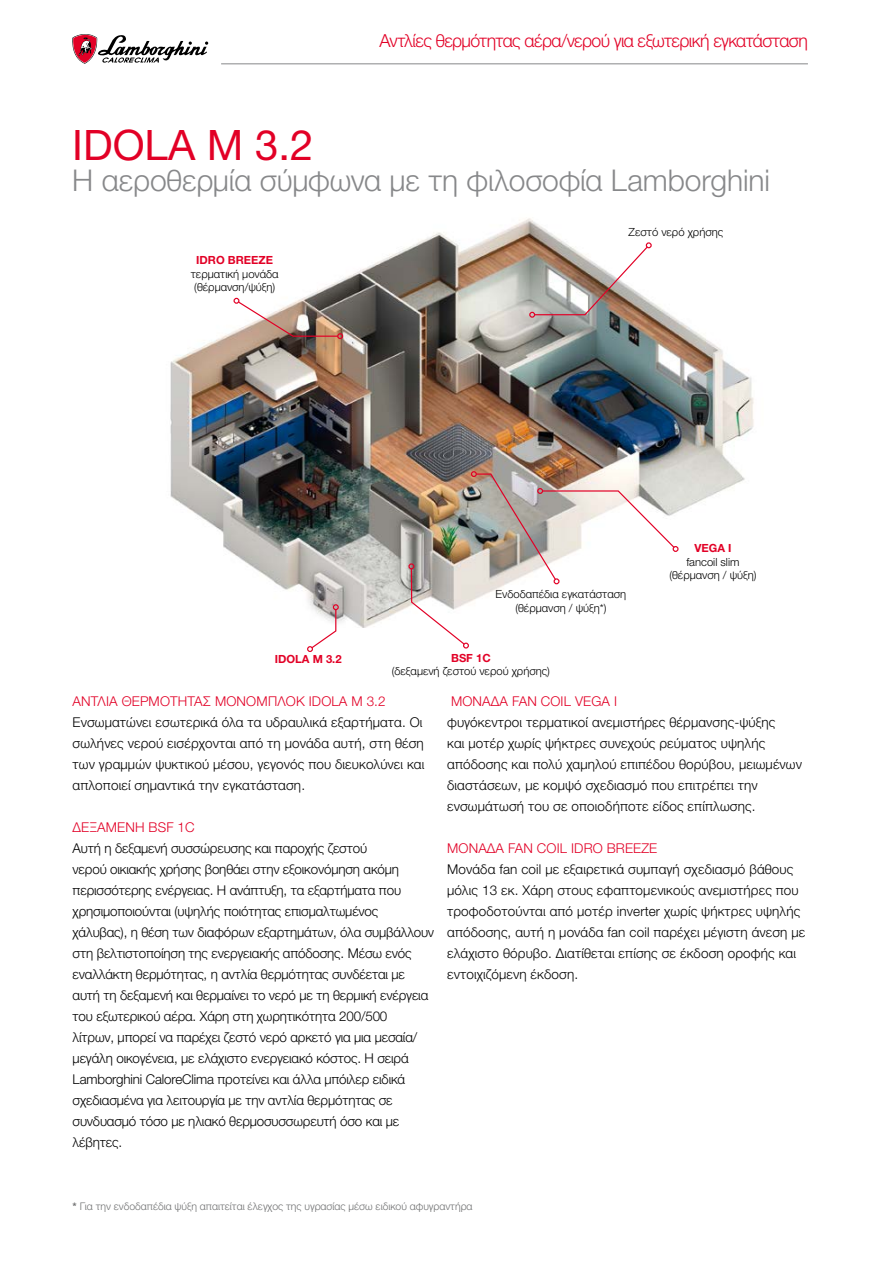
<style>
.page{position:relative;width:893px;height:1263px;background:#fff}
.page>*{position:absolute;margin:0;border:0;box-sizing:border-box;transform-origin:0 0}
.t1{font:42px "Helvetica Neue LTW1 G";color:#e20026}
.t2{font:300 30px "Helvetica Neue LTW1 G";letter-spacing:-.005em;color:#87888a}
.t3{font:300 18px "Helvetica Neue LTW1 G";letter-spacing:-.035em;color:#e20026}
.t4{font:300 13.5px/21px "Helvetica Neue LTW1 G";letter-spacing:-.01em;color:#000}
.t5{font:300 13.5px/21px "Helvetica Neue LTW1 G";letter-spacing:.01em;color:#000}
.t6{font:300 13.5px "Helvetica Neue LTW1 G";letter-spacing:.01em;color:#e20026}
.t7{font:300 11.25px/13.5px "Helvetica Neue LTW1 G";color:#000;text-align:center}
.t8{font:700 11.25px "Helvetica Neue LTW1 G";color:#e20026}
.t9{font:300 10.5px "Helvetica Neue LTW1 G";color:#707172}
.s1{font-weight:700}
</style>
<div class="page">
<img style="left:170px;top:218px;width:584px;height:431px">
<svg style="left:307px;top:604px;width:32px;height:48px"></svg>
<svg style="left:529px;top:242px;width:123px;height:76px"></svg>
<img style="left:233px;top:298px;width:110px;height:41px">
<img style="left:408px;top:471px;width:271px;height:177px">
<hr style="left:221px;top:63px;width:587px;height:1px;background:#87888a">
<svg style="left:72px;top:34px;width:136px;height:30px"></svg>
<h3 class="t3" style="left:379px;top:30px;width:430px">Αντλίες θερμότητας αέρα/νερού για εξωτερική εγκατάσταση</h3>
<h1 class="t1" style="left:72px;top:119px;width:243px">IDOLA M 3.2</h1>
<h2 class="t2" style="left:72px;top:162px;width:699px">Η αεροθερμία σύμφωνα με τη φιλοσοφία Lamborghini</h2>
<p class="t8" style="left:196px;top:253px;width:78px">IDRO BREEZE</p>
<p class="t7" style="left:191px;top:267px;width:89px">τερματική μονάδα (θέρμανση/ψύξη)</p>
<p class="t7" style="left:629px;top:225px;width:96px">Ζεστό νερό χρήσης</p>
<p class="t8" style="left:275px;top:651px;width:68px">IDOLA M 3.2</p>
<p class="t7" style="left:496px;top:588px;width:132px">Ενδοδαπέδια εγκατάσταση (θέρμανση / ψύξη*)</p>
<p class="t8" style="left:451px;top:651px;width:41px">BSF 1C</p>
<p class="t7" style="left:392px;top:664px;width:160px">(δεξαμενή ζεστού νερού χρήσης)</p>
<p class="t8" style="left:694px;top:541px;width:39px">VEGA I</p>
<p class="t7" style="left:669px;top:555px;width:89px">fancoil slim (θέρμανση / ψύξη)</p>
<p class="t6" style="left:73px;top:693px;width:315px">ΑΝΤΛΙΑ ΘΕΡΜΟΤΗΤΑΣ ΜΟΝΟΜΠΛΟΚ IDOLA M 3.2</p>
<p class="t5" style="left:73px;top:711px;width:353px">Ενσωματώνει εσωτερικά όλα τα υδραυλικά εξαρτήματα. Οι σωλήνες νερού εισέρχονται από τη μονάδα αυτή, στη θέση των γραμμών ψυκτικού μέσου, γεγονός που διευκολύνει και απλοποιεί σημαντικά την εγκατάσταση.</p>
<p class="t6" style="left:73px;top:819px;width:124px">ΔΕΞΑΜΕΝΗ BSF 1C</p>
<p class="t4" style="left:73px;top:837px;width:363px">Αυτή η δεξαμενή συσσώρευσης και παροχής ζεστού<br>νερού οικιακής χρήσης βοηθάει στην εξοικονόμηση ακόμη περισσότερης ενέργειας. Η ανάπτυξη, τα εξαρτήματα που χρησιμοποιούνται (υψηλής ποιότητας επισμαλτωμένος χάλυβας), η θέση των διαφόρων εξαρτημάτων, όλα συμβάλλουν στη βελτιστοποίηση της ενεργειακής απόδοσης. Μέσω ενός εναλλάκτη θερμότητας, η αντλία θερμότητας συνδέεται με αυτή τη δεξαμενή και θερμαίνει το νερό με τη θερμική ενέργεια του εξωτερικού αέρα. Χάρη στη χωρητικότητα 200/500<br>λίτρων, μπορεί να παρέχει ζεστό νερό αρκετό για μια μεσαία/ μεγάλη οικογένεια, με ελάχιστο ενεργειακό κόστος. Η σειρά Lamborghini CaloreClima προτείνει και άλλα μπόιλερ ειδικά σχεδιασμένα για λειτουργία με την αντλία θερμότητας σε συνδυασμό τόσο με ηλιακό θερμοσυσσωρευτή όσο και με λέβητες.</p>
<p class="t6" style="left:451px;top:693px;width:167px">ΜΟΝΑΔΑ FAN COIL VEGA I</p>
<p class="t5" style="left:447px;top:711px;width:356px">φυγόκεντροι τερματικοί ανεμιστήρες θέρμανσης-ψύξης<br>και μοτέρ χωρίς ψήκτρες συνεχούς ρεύματος υψηλής απόδοσης και πολύ χαμηλού επιπέδου θορύβου, μειωμένων διαστάσεων, με κομψό σχεδιασμό που επιτρέπει την ενσωμάτωσή του σε οποιοδήποτε είδος επίπλωσης.</p>
<p class="t6" style="left:447px;top:840px;width:212px">ΜΟΝΑΔΑ FAN COIL IDRO BREEZE</p>
<p class="t5" style="left:447px;top:858px;width:360px">Μονάδα fan coil με εξαιρετικά συμπαγή σχεδιασμό βάθους μόλις 13 εκ. Χάρη στους εφαπτομενικούς ανεμιστήρες που τροφοδοτούνται από μοτέρ inverter χωρίς ψήκτρες υψηλής απόδοσης, αυτή η μονάδα fan coil παρέχει μέγιστη άνεση με ελάχιστο θόρυβο. Διατίθεται επίσης σε έκδοση οροφής και εντοιχιζόμενη έκδοση.</p>
<p class="t9" style="left:73px;top:1199px;width:401px"><span class="s1">*</span> Για την ενδοδαπέδια ψύξη απαιτείται έλεγχος της υγρασίας μέσω ειδικού αφυγραντήρα</p>
</div>
